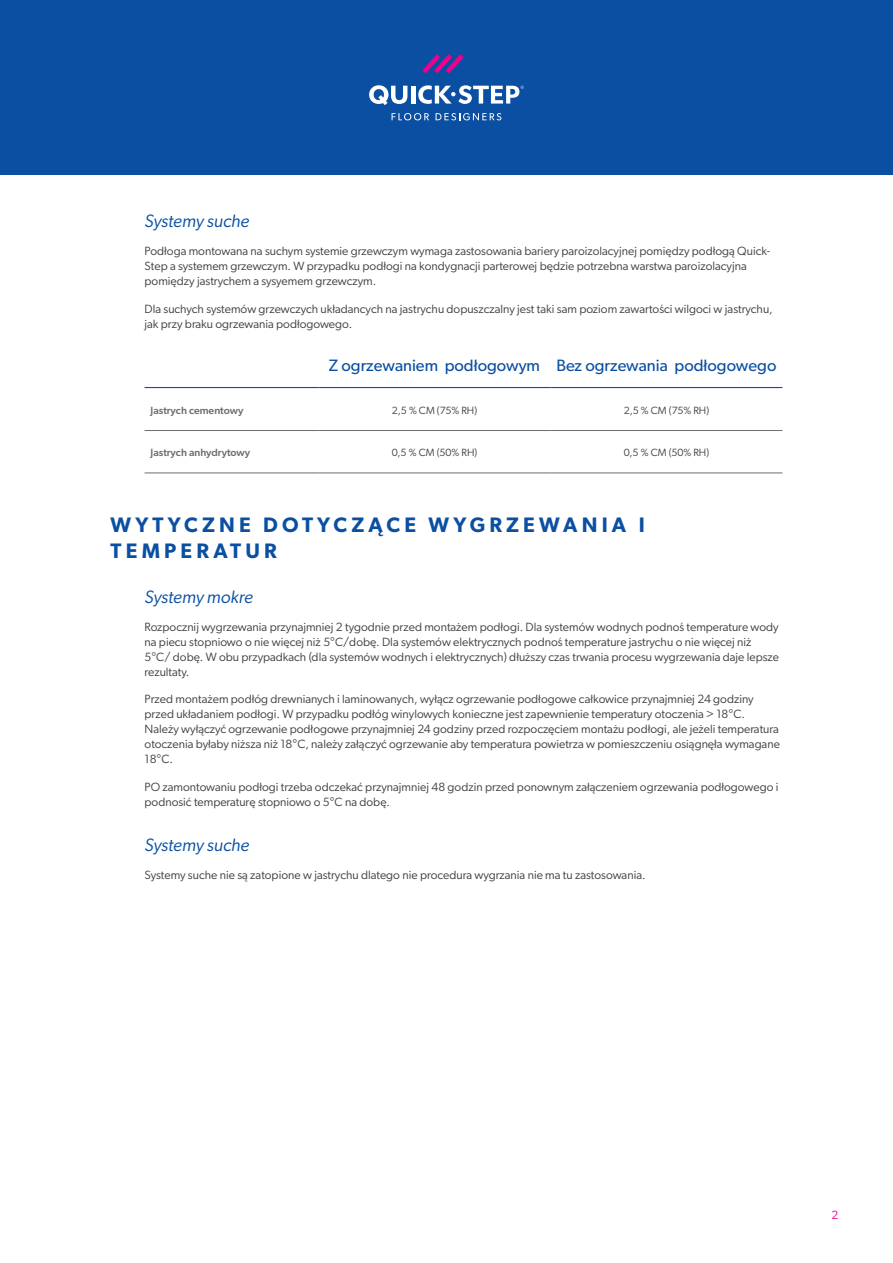
<style>
.page{position:relative;width:893px;height:1263px;background:#fff}
.page>*{position:absolute;margin:0;border:0;box-sizing:border-box;transform-origin:0 0}
.t1{font:600 21px/25.2px "Gibson";letter-spacing:.2em;color:#0a4fa2}
.t2{font:italic 18px "Gibson";letter-spacing:-.005em;color:#0a4fa2}
.t3{font:16.5px "Gibson";color:#0a4fa2}
.t4{font:12px/15px "Gibson";color:#3e3e3f}
.t5{font:12px "Gibson";color:#ed028c}
.t6{font:10.5px "Gibson";color:#3e3e3f}
.t7{font:500 10.5px "Gibson";color:#6c6d70}
</style>
<div class="page">
<div style="left:0;top:0;width:893px;height:174px;background:#0a4fa2"></div>
<svg style="left:392px;top:113px;width:37px;height:7px"></svg>
<svg style="left:436px;top:113px;width:65px;height:7px"></svg>
<svg style="left:422px;top:54px;width:42px;height:19px"></svg>
<svg style="left:369px;top:85px;width:38px;height:20px"></svg>
<hr style="left:411px;top:86px;width:4px;height:18px;background:#fff">
<svg style="left:418px;top:85px;width:106px;height:19px"></svg>
<hr style="left:145px;top:387px;width:174px;height:1px;background:#0a4fa2">
<hr style="left:319px;top:387px;width:231px;height:1px;background:#0a4fa2">
<hr style="left:550px;top:387px;width:232px;height:1px;background:#0a4fa2">
<hr style="left:145px;top:430px;width:174px;height:1px;background:#6c6d70">
<hr style="left:319px;top:430px;width:231px;height:1px;background:#6c6d70">
<hr style="left:550px;top:430px;width:232px;height:1px;background:#6c6d70">
<hr style="left:145px;top:473px;width:174px;height:1px;background:#6c6d70">
<hr style="left:319px;top:473px;width:231px;height:1px;background:#6c6d70">
<hr style="left:550px;top:473px;width:232px;height:1px;background:#6c6d70">
<h2 class="t2" style="left:145px;top:210px;width:106px">Systemy suche</h2>
<p class="t4" style="left:145px;top:243px;width:627px">Podłoga montowana na suchym systemie grzewczym wymaga zastosowania bariery paroizolacyjnej pomiędzy podłogą Quick-<br>Step a systemem grzewczym. W przypadku podłogi na kondygnacji parterowej będzie potrzebna warstwa paroizolacyjna pomiędzy jastrychem a sysyemem grzewczym.</p>
<p class="t4" style="left:145px;top:301px;width:630px">Dla suchych systemów grzewczych układancych na jastrychu dopuszczalny jest taki sam poziom zawartości wilgoci w jastrychu, jak przy braku ogrzewania podłogowego.</p>
<h3 class="t3" style="left:329px;top:355px;width:449px">Z ogrzewaniem podłogowym Bez ogrzewania podłogowego</h3>
<p class="t7" style="left:151px;top:404px;width:94px">Jastrych cementowy</p>
<p class="t6" style="left:392px;top:404px;width:87px">2,5 % CM (75% RH)</p>
<p class="t6" style="left:624px;top:404px;width:87px">2,5 % CM (75% RH)</p>
<p class="t7" style="left:151px;top:446px;width:101px">Jastrych anhydrytowy</p>
<p class="t6" style="left:392px;top:446px;width:87px">0,5 % CM (50% RH)</p>
<p class="t6" style="left:624px;top:446px;width:87px">0,5 % CM (50% RH)</p>
<h1 class="t1" style="left:111px;top:512px;width:536px">WYTYCZNE DOTYCZĄCE WYGRZEWANIA I<br>TEMPERATUR</h1>
<h2 class="t2" style="left:145px;top:586px;width:110px">Systemy mokre</h2>
<p class="t4" style="left:145px;top:619px;width:636px">Rozpocznij wygrzewania przynajmniej 2 tygodnie przed montażem podłogi. Dla systemów wodnych podnoś temperature wody na piecu stopniowo o nie więcej niż 5°C/dobę. Dla systemów elektrycznych podnoś temperature jastrychu o nie więcej niż 5°C/ dobę. W obu przypadkach (dla systemów wodnych i elektrycznych) dłuższy czas trwania procesu wygrzewania daje lepsze rezultaty.</p>
<p class="t4" style="left:145px;top:691px;width:637px">Przed montażem podłóg drewnianych i laminowanych, wyłącz ogrzewanie podłogowe całkowice przynajmniej 24 godziny przed układaniem podłogi. W przypadku podłóg winylowych konieczne jest zapewnienie temperatury otoczenia &gt; 18°C.<br>Należy wyłączyć ogrzewanie podłogowe przynajmniej 24 godziny przed rozpoczęciem montażu podłogi, ale jeżeli temperatura otoczenia byłaby niższa niż 18°C, należy załączyć ogrzewanie aby temperatura powietrza w pomieszczeniu osiągnęła wymagane 18°C.</p>
<p class="t4" style="left:145px;top:779px;width:635px">PO zamontowaniu podłogi trzeba odczekać przynajmniej 48 godzin przed ponownym załączeniem ogrzewania podłogowego i podnosić temperaturę stopniowo o 5°C na dobę.</p>
<h2 class="t2" style="left:145px;top:834px;width:106px">Systemy suche</h2>
<p class="t4" style="left:145px;top:867px;width:502px">Systemy suche nie są zatopione w jastrychu dlatego nie procedura wygrzania nie ma tu zastosowania.</p>
<p class="t5" style="left:831px;top:1207px;width:8px">2</p>
</div>
